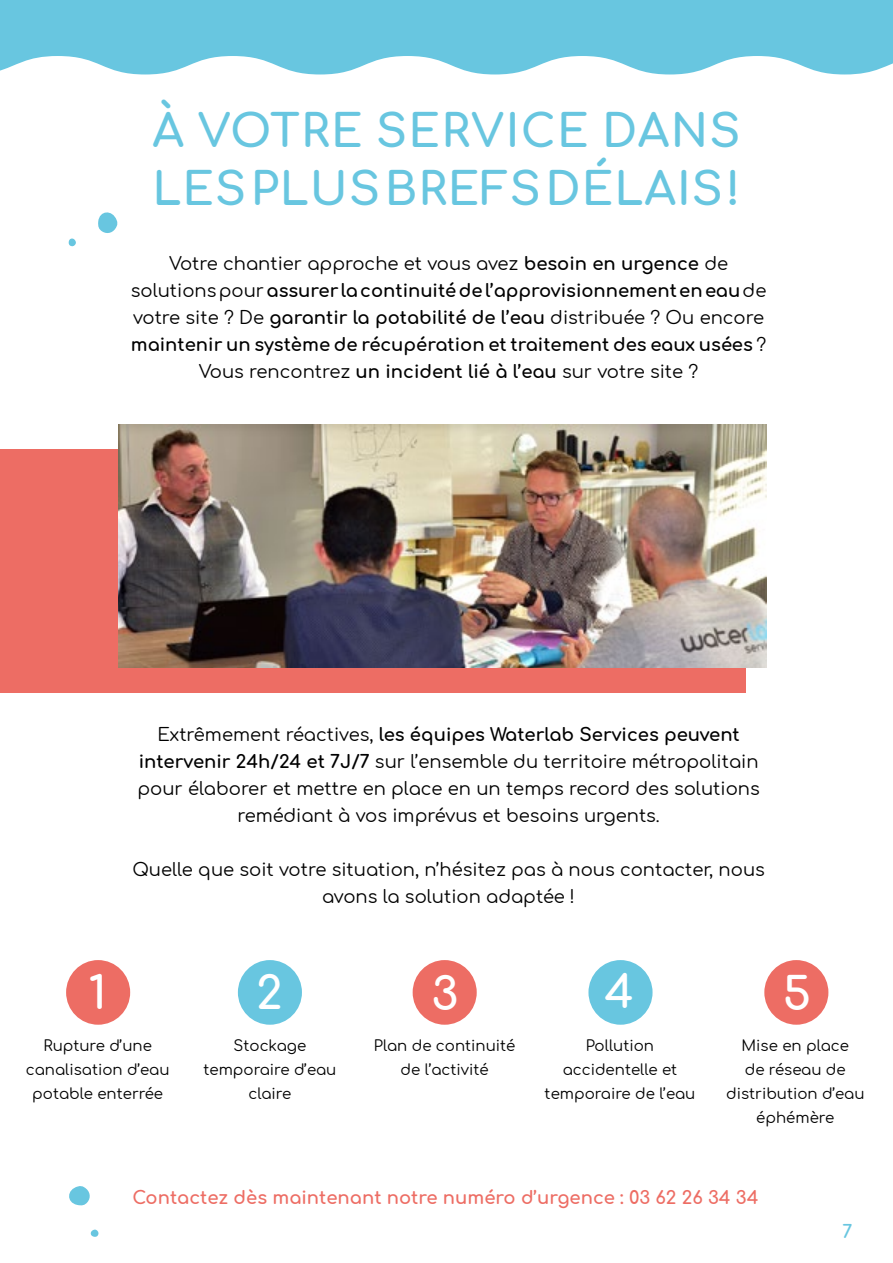
<style>
.page{position:relative;width:893px;height:1263px;background:#fff}
.page>*{position:absolute;margin:0;border:0;box-sizing:border-box;transform-origin:0 0}
.t1{font:700 45px/58.5px "Comfortaa";letter-spacing:.025em;color:#68c6e0}
.t2{font:700 45px "Comfortaa";color:#fff}
.t3{font:18px/27px "Comfortaa";color:#000;text-align:center}
.t4{font:700 18px/27px "Comfortaa";color:#000;text-align:center}
.t5{font:700 18px "Comfortaa";color:#ed6d64}
.t6{font:700 18px "Comfortaa";color:#68c6e0}
.t7{font:15px/24px "Comfortaa";color:#000;text-align:center}
.s1{font-weight:400}
.s2{font-weight:700}
</style>
<div class="page">
<svg style="left:0;top:0;width:893px;height:74px;background:#79cce3"></svg>
<svg style="left:69px;top:238px;width:7px;height:9px"></svg>
<svg style="left:98px;top:212px;width:20px;height:21px"></svg>
<div style="left:0;top:449px;width:746px;height:243px;background:#ed6d64"></div>
<img style="left:119px;top:425px;width:647px;height:243px">
<div style="left:66px;top:960px;width:64px;height:65px;background:#ed6d64;border-radius:50%"></div>
<div style="left:238px;top:960px;width:64px;height:65px;background:#68c6e0;border-radius:50%"></div>
<div style="left:413px;top:960px;width:64px;height:65px;background:#ed6d64;border-radius:50%"></div>
<div style="left:588px;top:960px;width:64px;height:65px;background:#68c6e0;border-radius:50%"></div>
<svg style="left:90px;top:1229px;width:9px;height:8px"></svg>
<svg style="left:69px;top:1186px;width:21px;height:20px"></svg>
<div style="left:764px;top:960px;width:64px;height:65px;background:#ed6d64;border-radius:50%"></div>
<h1 class="t1" style="left:152px;top:95px;width:590px">À VOTRE SERVICE DANS<br>LES PLUS BREFS DÉLAIS !</h1>
<p class="t4" style="left:131px;top:248px;width:637px"><span class="s1">Votre chantier approche et vous avez</span> besoin en urgence <span class="s1">de solutions pour</span> assurer la continuité de l’approvisionnement en eau <span class="s1">de votre site ? De</span> garantir la potabilité de l’eau <span class="s1">distribuée ? Ou encore </span>maintenir un système de récupération et traitement des eaux usées <span class="s1">?<br>Vous rencontrez</span> un incident lié à l’eau <span class="s1">sur votre site ?</span></p>
<p class="t3" style="left:137px;top:718px;width:624px">Extrêmement réactives, <span class="s2">les équipes Waterlab Services peuvent intervenir 24h/24 et 7J/7</span> sur l’ensemble du territoire métropolitain pour élaborer et mettre en place en un temps record des solutions remédiant à vos imprévus et besoins urgents.</p>
<p class="t3" style="left:132px;top:853px;width:634px">Quelle que soit votre situation, n’hésitez pas à nous contacter, nous avons la solution adaptée !</p>
<h1 class="t2" style="left:89px;top:951px;width:19px">1</h1>
<h1 class="t2" style="left:256px;top:951px;width:28px">2</h1>
<h1 class="t2" style="left:432px;top:952px;width:28px">3</h1>
<h1 class="t2" style="left:604px;top:950px;width:31px">4</h1>
<p class="t7" style="left:26px;top:1031px;width:145px">Rupture d’une canalisation d’eau potable enterrée</p>
<p class="t7" style="left:203px;top:1031px;width:134px">Stockage temporaire d’eau claire</p>
<p class="t7" style="left:374px;top:1031px;width:143px">Plan de continuité de l’activité</p>
<p class="t7" style="left:545px;top:1031px;width:152px">Pollution accidentelle et temporaire de l’eau</p>
<h1 class="t2" style="left:783px;top:952px;width:30px">5</h1>
<p class="t7" style="left:726px;top:1031px;width:140px">Mise en place<br>de réseau de distribution d’eau éphémère</p>
<p class="t5" style="left:132px;top:1180px;width:628px">Contactez dès maintenant notre numéro d’urgence : 03 62 26 34 34</p>
<p class="t6" style="left:842px;top:1215px;width:11px">7</p>
</div>
